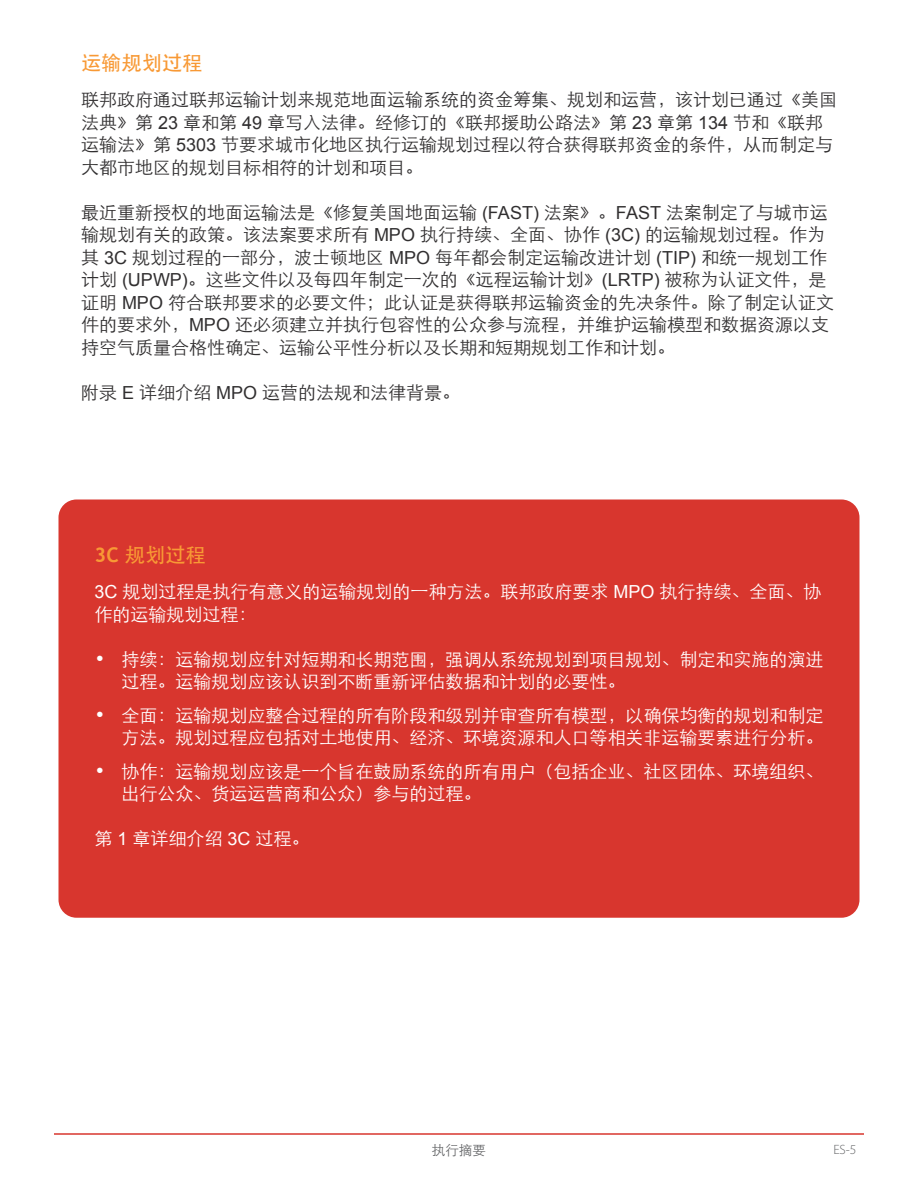
<style>
.page{position:relative;width:918px;height:1188px;background:#fff}
.page>*{position:absolute;margin:0;border:0;box-sizing:border-box;transform-origin:0 0}
.Heading_2{font:500 20.25px "ST Heiti SC";color:#f89935}
.t1{font:300 18px/22.5px "ST Heiti SC";color:#312f30}
.t2{font:300 18px/22.5px "ST Heiti SC";color:#fff}
.t3{font:300 13.5px "ST Heiti SC";color:#636466}
.t4{font:300 13.5px "Myriad Pro";color:#636466}
.s1{font-family:"Arial";font-weight:400}
.s2{font-family:"Trebuchet MS";font-weight:700}
</style>
<div class="page">
<hr style="left:54px;top:1133px;width:810px;height:2px;background:#d8362e">
<div style="left:59px;top:500px;width:800px;height:418px;background:#d8362e;border-radius:18px"></div>
<h2 class="Heading_2" style="left:81px;top:52px;width:123px">运输规划过程</h2>
<p class="t1" style="left:81px;top:87px;width:757px">联邦政府通过联邦运输计划来规范地面运输系统的资金筹集、规划和运营，该计划已通过《美国法典》第 <span class="s1">23</span> 章和第 <span class="s1">49</span> 章写入法律。经修订的《联邦援助公路法》第 <span class="s1">23</span> 章第 <span class="s1">134</span> 节和《联邦运输法》第 <span class="s1">5303</span> 节要求城市化地区执行运输规划过程以符合获得联邦资金的条件，从而制定与大都市地区的规划目标相符的计划和项目。</p>
<p class="t1" style="left:81px;top:199px;width:755px">最近重新授权的地面运输法是《修复美国地面运输 <span class="s1">(FAST)</span> 法案》。<span class="s1">FAST</span> 法案制定了与城市运输规划有关的政策。该法案要求所有 <span class="s1">MPO</span> 执行持续、全面、协作 <span class="s1">(3C)</span> 的运输规划过程。作为其 <span class="s1">3C</span> 规划过程的一部分，波士顿地区 <span class="s1">MPO</span> 每年都会制定运输改进计划 <span class="s1">(TIP)</span> 和统一规划工作计划 <span class="s1">(UPWP)</span>。这些文件以及每四年制定一次的《远程运输计划》<span class="s1">(LRTP)</span> 被称为认证文件，是证明 <span class="s1">MPO</span> 符合联邦要求的必要文件；此认证是获得联邦运输资金的先决条件。除了制定认证文件的要求外，<span class="s1">MPO</span> 还必须建立并执行包容性的公众参与流程，并维护运输模型和数据资源以支持空气质量合格性确定、运输公平性分析以及长期和短期规划工作和计划。</p>
<p class="t1" style="left:81px;top:379px;width:381px">附录 <span class="s1">E</span> 详细介绍 <span class="s1">MPO</span> 运营的法规和法律背景。</p>
<h2 class="Heading_2" style="left:94px;top:544px;width:113px"><span class="s2">3C</span> 规划过程</h2>
<p class="t2" style="left:94px;top:579px;width:729px"><span class="s1">3C</span> 规划过程是执行有意义的运输规划的一种方法。联邦政府要求 <span class="s1">MPO</span> 执行持续、全面、协作的运输规划过程：</p>
<p class="t2" style="left:122px;top:646px;width:703px;text-indent:-27px">• 持续：运输规划应针对短期和长期范围，强调从系统规划到项目规划、制定和实施的演进过程。运输规划应该认识到不断重新评估数据和计划的必要性。</p>
<p class="t2" style="left:94px;top:702px;width:730px;text-align:right">• 全面：运输规划应整合过程的所有阶段和级别并审查所有模型，以确保均衡的规划和制定方法。规划过程应包括对土地使用、经济、环境资源和人口等相关非运输要素进行分析。</p>
<p class="t2" style="left:122px;top:758px;width:703px;text-indent:-27px">• 协作：运输规划应该是一个旨在鼓励系统的所有用户（包括企业、社区团体、环境组织、出行公众、货运运营商和公众）参与的过程。</p>
<p class="t2" style="left:94px;top:825px;width:217px">第 <span class="s1">1</span> 章详细介绍 <span class="s1">3C</span> 过程。</p>
<p class="t3" style="left:432px;top:1138px;width:55px">执行摘要</p>
<p class="t4" style="left:833px;top:1142px;width:25px">ES-5</p>
</div>
